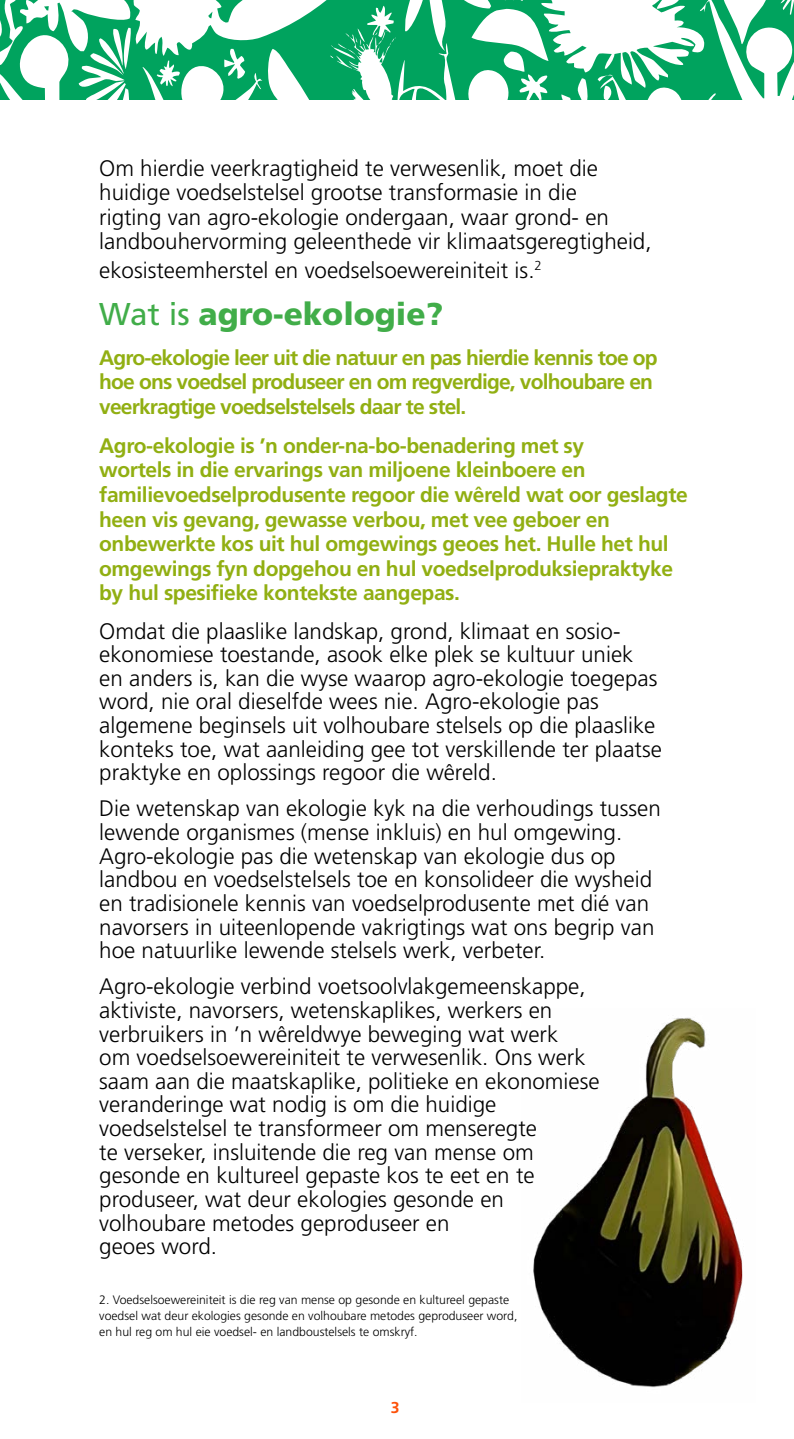
<style>
.page{position:relative;width:794px;height:1439px;background:#fff}
.page>*{position:absolute;margin:0;border:0;box-sizing:border-box;transform-origin:0 0}
.t1{font:900 31.5px "Frutiger";color:#41ad49}
.t2{font:300 22.4px/23.6px "Frutiger";color:#000}
.t3{font:700 21px/24.5px "Frutiger";letter-spacing:-.02em;color:#91af12}
.t4{font:700 21px/24.5px "Frutiger";letter-spacing:-.04em;color:#91af12}
.t5{font:700 15.75px "Frutiger";color:#fd5109}
.t6{font:300 12.25px/15.8px "Frutiger";color:#000}
.s1{font-weight:400}
</style>
<div class="page">
<svg style="left:0;top:0;width:126px;height:100px"></svg>
<svg style="left:126px;top:0;width:668px;height:100px;fill:#00a35e"></svg>
<img style="left:533px;top:1017px;width:210px;height:371px">
<p class="t2" style="left:99px;top:156px;width:554px;line-height:24.5px">Om hierdie veerkragtigheid te verwesenlik, moet die huidige voedselstelsel grootse transformasie in die<br>rigting van agro-ekologie ondergaan, waar grond- en landbouhervorming geleenthede vir klimaatsgeregtigheid,</p>
<p class="t2" style="left:99px;top:259px;width:444px">ekosisteemherstel en voedselsoewereiniteit is.<sup>2</sup></p>
<h1 class="t1" style="left:99px;top:295px;width:345px"><span class="s1">Wat is</span> agro-ekologie?</h1>
<p class="t4" style="left:99px;top:345px;width:560px">Agro-ekologie leer uit die natuur en pas hierdie kennis toe op hoe ons voedsel produseer en om regverdige, volhoubare en veerkragtige voedselstelsels daar te stel.</p>
<p class="t3" style="left:99px;top:433px;width:590px">Agro-ekologie is ’n onder-na-bo-benadering met sy<br>wortels in die ervarings van miljoene kleinboere en familievoedselprodusente regoor die wêreld wat oor geslagte heen vis gevang, gewasse verbou, met vee geboer en onbewerkte kos uit hul omgewings geoes het. Hulle het hul omgewings fyn dopgehou en hul voedselproduksiepraktyke by hul spesifieke kontekste aangepas.</p>
<p class="t2" style="left:99px;top:619px;width:564px">Omdat die plaaslike landskap, grond, klimaat en sosio&shy;ekonomiese toestande, asook elke plek se kultuur uniek en anders is, kan die wyse waarop agro-ekologie toegepas word, nie oral dieselfde wees nie. Agro-ekologie pas algemene beginsels uit volhoubare stelsels op die plaaslike konteks toe, wat aanleiding gee tot verskillende ter plaatse praktyke en oplossings regoor die wêreld.</p>
<p class="t2" style="left:99px;top:797px;width:563px">Die wetenskap van ekologie kyk na die verhoudings tussen lewende organismes (mense inkluis) en hul omgewing.<br>Agro-ekologie pas die wetenskap van ekologie dus op landbou en voedselstelsels toe en konsolideer die wysheid en tradisionele kennis van voedselprodusente met dié van navorsers in uiteenlopende vakrigtings wat ons begrip van hoe natuurlike lewende stelsels werk, verbeter.</p>
<p class="t2" style="left:99px;top:975px;width:502px">Agro-ekologie verbind voetsoolvlakgemeenskappe, aktiviste, navorsers, wetenskaplikes, werkers en verbruikers in ’n wêreldwye beweging wat werk<br>om voedselsoewereiniteit te verwesenlik. Ons werk saam aan die maatskaplike, politieke en ekonomiese veranderinge wat nodig is om die huidige voedselstelsel te transformeer om menseregte<br>te verseker, insluitende die reg van mense om gesonde en kultureel gepaste kos te eet en te produseer, wat deur ekologies gesonde en volhoubare metodes geproduseer en<br>geoes word.</p>
<p class="t6" style="left:99px;top:1292px;width:420px">2. Voedselsoewereiniteit is die reg van mense op gesonde en kultureel gepaste voedsel wat deur ekologies gesonde en volhoubare metodes geproduseer word, en hul reg om hul eie voedsel- en landboustelsels te omskryf.</p>
<p class="t5" style="left:391px;top:1398px;width:10px">3</p>
</div>
